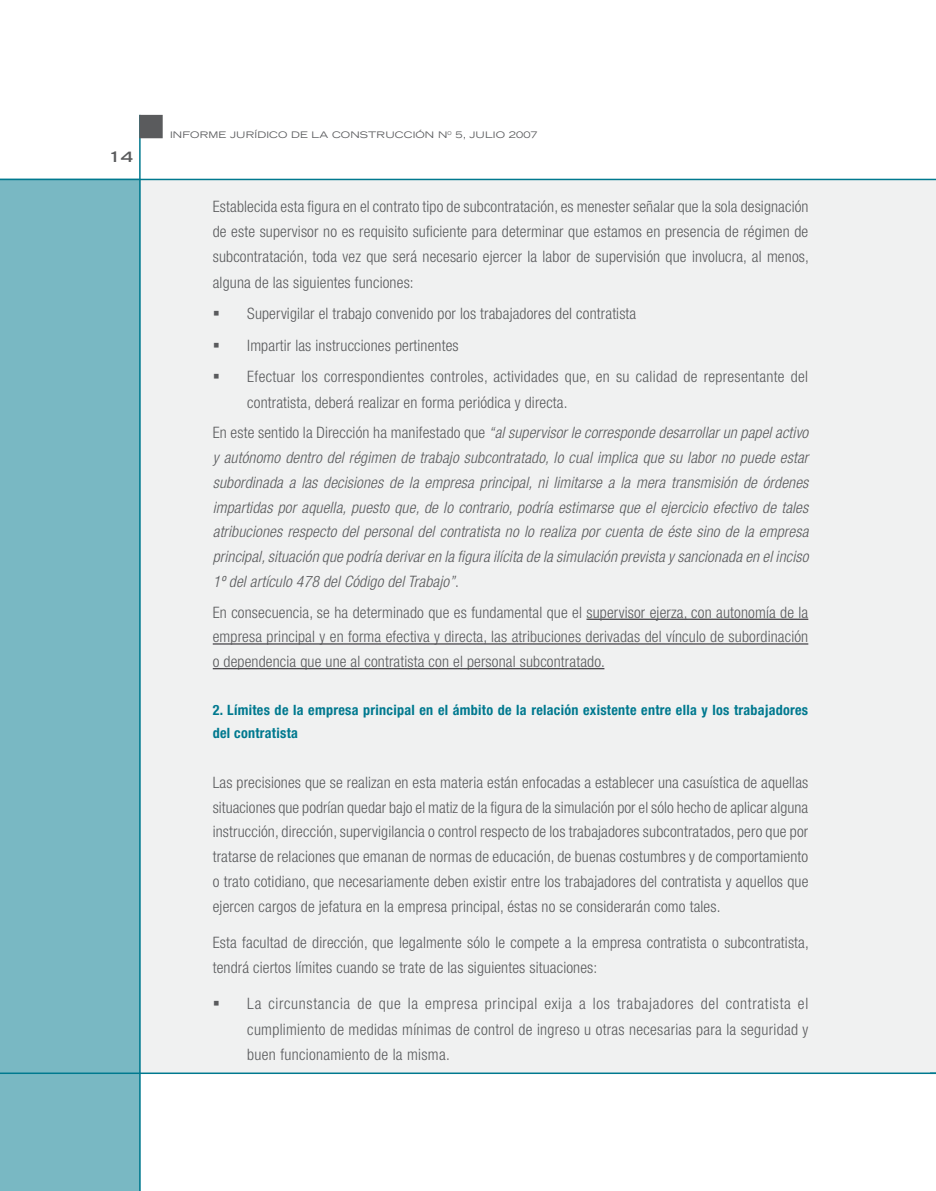
<style>
.page{position:relative;width:936px;height:1191px;background:#fff}
.page>*{position:absolute;margin:0;border:0;box-sizing:border-box;transform-origin:0 0}
.t1{font:300 condensed 15.75px/24.8px "Helvetica Neue";letter-spacing:.01em;color:#5a5b5d;text-align:justify}
.t2{font:italic 300 condensed 15.75px/24.8px "Helvetica Neue";letter-spacing:.01em;color:#5a5b5d;text-align:justify}
.t3{font:700 condensed 14.25px/22.5px "Helvetica Neue";letter-spacing:.02em;color:#00798f}
.t4{font:700 expanded 14.25px "Trade Gothic LH";color:#5a5b5d;scale:1.2 1}
.t5{font:expanded 9px "Trade Gothic LH";letter-spacing:.01em;color:#5a5b5d;scale:1.1 1}
.s1{font-style:normal}
</style>
<div class="page">
<div style="left:6px;top:180px;width:929px;height:892px;background:#f0f1f1"></div>
<div style="left:0;top:180px;width:139px;height:1011px;background:#79b8c3"></div>
<hr style="left:139px;top:115px;width:2px;height:1076px;background:#00798f">
<hr style="left:0;top:179px;width:935px;height:1px;background:#00798f">
<hr style="left:0;top:1072px;width:935px;height:2px;background:#00798f">
<div style="left:140px;top:116px;width:22px;height:21px;background:#5a5b5d"></div>
<div style="left:139px;top:115px;width:24px;height:23px;border:2px solid #5a5b5d"></div>
<svg style="left:929px;top:179px;width:7px;height:895px"></svg>
<hr style="left:586px;top:619px;width:222px;height:1px;background:#1a171c">
<hr style="left:213px;top:643px;width:595px;height:1px;background:#1a171c">
<hr style="left:213px;top:668px;width:391px;height:1px;background:#1a171c">
<p class="t4" style="left:108px;top:148px;width:10px">14</p>
<p class="t5" style="left:170px;top:129px;width:87px">INFORME JURÍDICO</p>
<p class="t5" style="left:291px;top:129px;width:47px">DE LA CON</p>
<p class="t5" style="left:360px;top:129px;width:16px">STRUCCIÓN</p>
<p class="t5" style="left:438px;top:129px;width:92px">N <sup>0</sup> 5, JULIO 2007</p>
<p class="t1" style="left:213px;top:194px;width:597px">Establecida esta figura en el contrato tipo de subcontratación, es menester señalar que la sola designación de este supervisor no es requisito suficiente para determinar que estamos en presencia de régimen de subcontratación, toda vez que será necesario ejercer la labor de supervisión que involucra, al menos, alguna de las siguientes funciones:</p>
<p class="t1" style="left:213px;top:301px;width:425px">▪ Supervigilar el trabajo convenido por los trabajadores del contratista</p>
<p class="t1" style="left:213px;top:332px;width:247px">▪ Impartir las instrucciones pertinentes</p>
<p class="t1" style="left:247px;top:363px;width:562px;line-height:25.5px;text-indent:-34px">▪ Efectuar los correspondientes controles, actividades que, en su calidad de representante del contratista, deberá realizar en forma periódica y directa.</p>
<p class="t2" style="left:213px;top:420px;width:597px"><span class="s1">En este sentido la Dirección ha manifestado que</span> “al supervisor le corresponde desarrollar un papel activo y autónomo dentro del régimen de trabajo subcontratado, lo cual implica que su labor no puede estar subordinada a las decisiones de la empresa principal, ni limitarse a la mera transmisión de órdenes impartidas por aquella, puesto que, de lo contrario, podría estimarse que el ejercicio efectivo de tales atribuciones respecto del personal del contratista no lo realiza por cuenta de éste sino de la empresa principal, situación que podría derivar en la figura ilícita de la simulación prevista y sancionada en el inciso 1º del artículo 478 del Código del Trabajo”<span class="s1">.</span></p>
<p class="t1" style="left:213px;top:599px;width:597px">En consecuencia, se ha determinado que es fundamental que el supervisor ejerza, con autonomía de la empresa principal y en forma efectiva y directa, las atribuciones derivadas del vínculo de subordinación o dependencia que une al contratista con el personal subcontratado.</p>
<p class="t3" style="left:213px;top:698px;width:597px">2. Límites de la empresa principal en el ámbito de la relación existente entre ella y los trabajadores del contratista</p>
<p class="t1" style="left:213px;top:770px;width:597px">Las precisiones que se realizan en esta materia están enfocadas a establecer una casuística de aquellas situaciones que podrían quedar bajo el matiz de la figura de la simulación por el sólo hecho de aplicar alguna instrucción, dirección, supervigilancia o control respecto de los trabajadores subcontratados, pero que por tratarse de relaciones que emanan de normas de educación, de buenas costumbres y de comportamiento o trato cotidiano, que necesariamente deben existir entre los trabajadores del contratista y aquellos que ejercen cargos de jefatura en la empresa principal, éstas no se considerarán como tales.</p>
<p class="t1" style="left:213px;top:929px;width:597px;line-height:25.5px">Esta facultad de dirección, que legalmente sólo le compete a la empresa contratista o subcontratista, tendrá ciertos límites cuando se trate de las siguientes situaciones:</p>
<p class="t1" style="left:247px;top:990px;width:562px;line-height:25.5px;text-indent:-34px">▪ La circunstancia de que la empresa principal exija a los trabajadores del contratista el cumplimiento de medidas mínimas de control de ingreso u otras necesarias para la seguridad y buen funcionamiento de la misma.</p>
</div>
